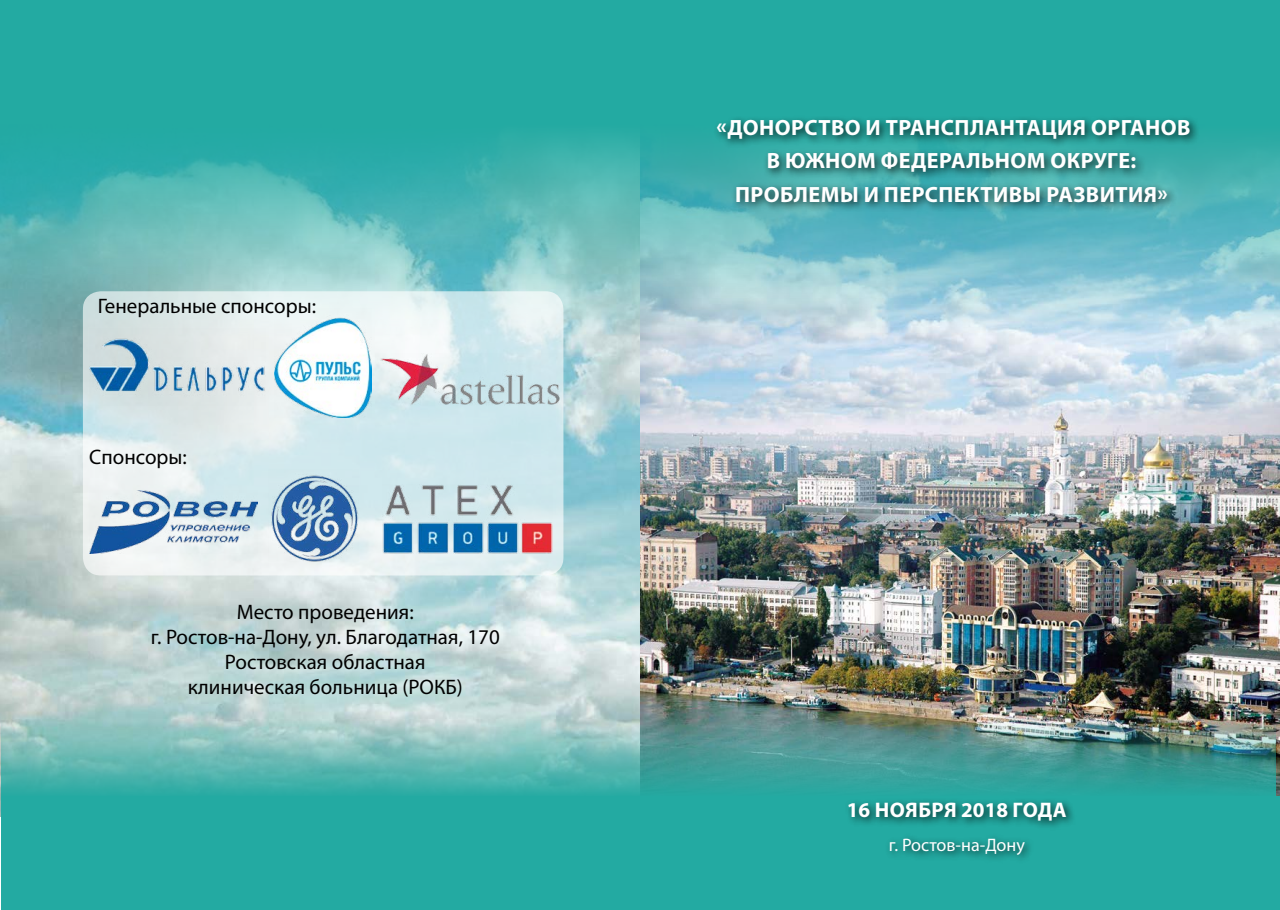
<style>
.page{position:relative;width:1280px;height:910px;background:#fff}
.page>*{position:absolute;margin:0;border:0;box-sizing:border-box;transform-origin:0 0}
.t1{font:700 22.2px/33.2px "Myriad Pro";letter-spacing:.02em;color:#fff;text-align:center}
.t2{font:700 21.15px "Myriad Pro";color:#fff}
.t3{font:21px/25.2px "Myriad Pro";color:#000;text-align:center}
.t4{font:18.15px "Myriad Pro";color:#fff}
</style>
<div class="page">
<img style="left:0;top:336px;width:640px;height:480px">
<img style="left:640px;top:336px;width:640px;height:460px">
<svg style="left:0;top:123px;width:1280px;height:213px;background:#6dbec1"></svg>
<img style="left:1px;top:720px;width:1275px;height:76px">
<div style="left:1px;top:796px;width:1279px;height:114px;background:#23aaa2"></div>
<svg style="left:83px;top:291px;width:480px;height:284px;background:#ddecee"></svg>
<div style="left:0;top:0;width:1280px;height:123px;background:#23aaa2"></div>
<div style="left:713px;top:115px;width:488px;height:98px;background:#000;opacity:.75"></div>
<div style="left:844px;top:798px;width:233px;height:66px;background:#000;opacity:.75"></div>
<img style="left:89px;top:328px;width:177px;height:77px">
<img style="left:268px;top:469px;width:91px;height:92px">
<img style="left:274px;top:309px;width:98px;height:108px">
<img style="left:375px;top:354px;width:188px;height:51px">
<img style="left:89px;top:491px;width:168px;height:62px">
<img style="left:382px;top:484px;width:170px;height:69px">
<p class="t3" style="left:98px;top:293px;width:220px">Генеральные спонсоры:</p>
<p class="t3" style="left:89px;top:444px;width:99px">Спонсоры:</p>
<p class="t3" style="left:151px;top:599px;width:350px">Место проведения:<br>г. Ростов-на-Дону, ул. Благодатная, 170<br>Ростовская областная<br>клиническая больница (РОКБ)</p>
<p class="t1" style="left:717px;top:110px;width:476px">«Донорство и трансплантация органов в Южном федеральном округе: проблемы и перспективы развития»</p>
<p class="t2" style="left:847px;top:796px;width:221px">16 ноября 2018 года</p>
<p class="t4" style="left:889px;top:833px;width:138px">г. Ростов-на-Дону</p>
</div>
